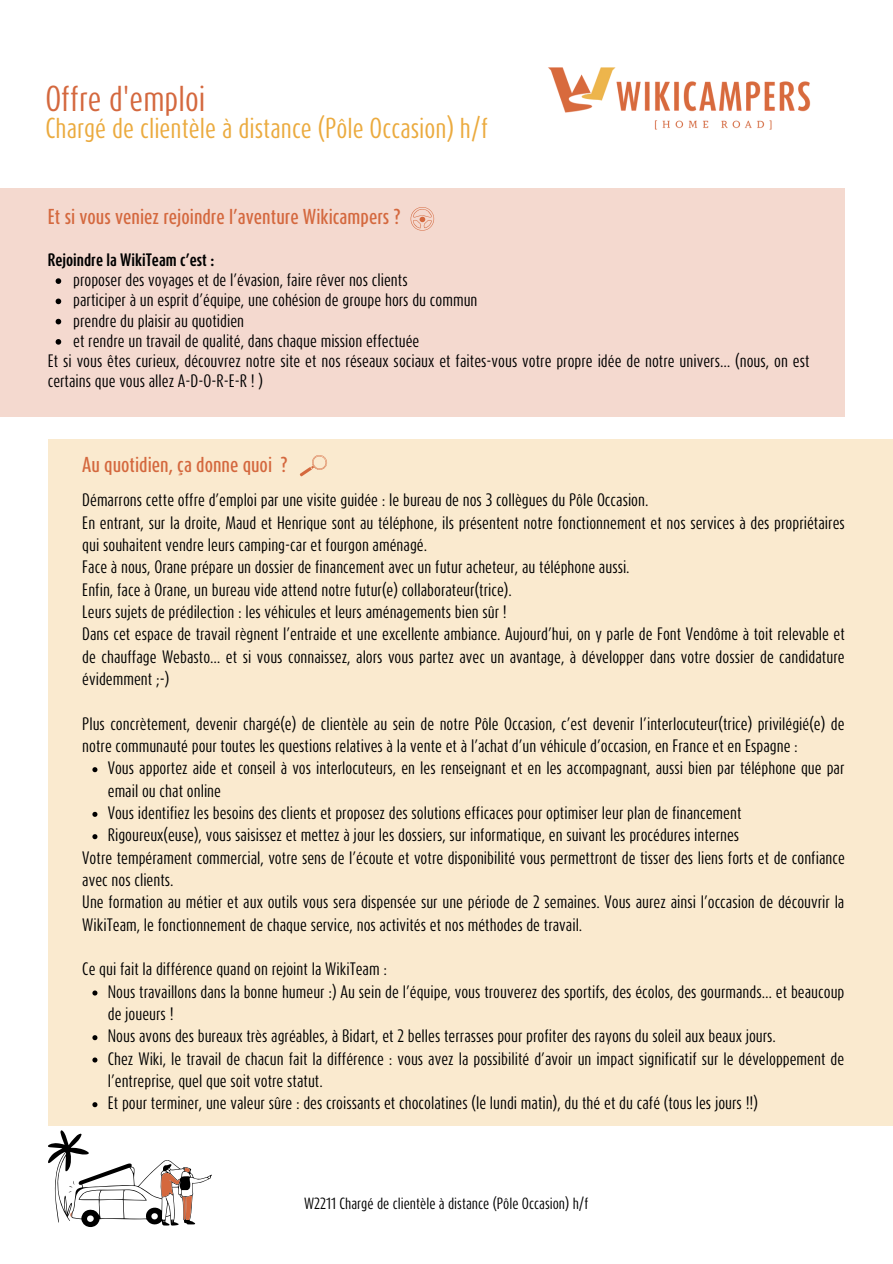
<style>
.page{position:relative;width:893px;height:1264px;background:#fff}
.page>*{position:absolute;margin:0;border:0;box-sizing:border-box;transform-origin:0 0}
.t1{font:30px "Dax Compact Pro";color:#d4683e}
.t2{font:24px "Dax Compact Pro";color:#ebaa3e}
.t3{font:500 18px "Dax Compact Pro";color:#d4683e}
.t4{font:15px/22.4px "Dax Compact Pro";color:#000}
.t5{font:700 15px "Dax Compact Pro";color:#000}
.t6{font:13.5px "Dax Compact Pro";color:#000}
</style>
<div class="page">
<img style="left:548px;top:67px;width:263px;height:63px">
<div style="left:0;top:188px;width:844px;height:229px;background:#f4d9cf"></div>
<div style="left:48px;top:439px;width:844px;height:686px;background:#faeacf"></div>
<svg style="left:56px;top:278px;width:5px;height:6px"></svg>
<svg style="left:56px;top:298px;width:5px;height:6px"></svg>
<svg style="left:56px;top:319px;width:5px;height:5px"></svg>
<svg style="left:56px;top:339px;width:5px;height:5px"></svg>
<svg style="left:92px;top:767px;width:5px;height:5px"></svg>
<svg style="left:92px;top:811px;width:5px;height:5px"></svg>
<svg style="left:92px;top:834px;width:5px;height:5px"></svg>
<svg style="left:92px;top:990px;width:5px;height:5px"></svg>
<svg style="left:92px;top:1035px;width:5px;height:5px"></svg>
<svg style="left:92px;top:1057px;width:5px;height:5px"></svg>
<svg style="left:92px;top:1102px;width:5px;height:5px"></svg>
<svg style="left:48px;top:1130px;width:164px;height:96px"></svg>
<svg style="left:300px;top:455px;width:27px;height:21px"></svg>
<svg style="left:410px;top:207px;width:24px;height:24px"></svg>
<h1 class="t1" style="left:45px;top:79px;width:161px">Offre d'emploi</h1>
<h2 class="t2" style="left:45px;top:112px;width:444px">Chargé de clientèle à distance (Pôle Occasion) h/f</h2>
<p class="t3" style="left:48px;top:205px;width:354px">Et si vous veniez rejoindre l’aventure Wikicampers ?</p>
<p class="t5" style="left:48px;top:250px;width:168px">Rejoindre la WikiTeam c’est :</p>
<p class="t4" style="left:73px;top:270px;width:406px;line-height:20.2px">proposer des voyages et de l’évasion, faire rêver nos clients<br>participer à un esprit d’équipe, une cohésion de groupe hors du commun prendre du plaisir au quotidien<br>et rendre un travail de qualité, dans chaque mission effectuée</p>
<p class="t4" style="left:48px;top:350px;width:763px;line-height:20.2px">Et si vous êtes curieux, découvrez notre site et nos réseaux sociaux et faites-vous votre propre idée de notre univers… (nous, on est certains que vous allez A-D-O-R-E-R ! )</p>
<p class="t3" style="left:82px;top:452px;width:207px">Au quotidien, ça donne quoi ?</p>
<p class="t4" style="left:82px;top:489px;width:764px">Démarrons cette offre d’emploi par une visite guidée : le bureau de nos 3 collègues du Pôle Occasion.<br>En entrant, sur la droite, Maud et Henrique sont au téléphone, ils présentent notre fonctionnement et nos services à des propriétaires qui souhaitent vendre leurs camping-car et fourgon aménagé.<br>Face à nous, Orane prépare un dossier de financement avec un futur acheteur, au téléphone aussi.<br>Enfin, face à Orane, un bureau vide attend notre futur(e) collaborateur(trice).<br>Leurs sujets de prédilection : les véhicules et leurs aménagements bien sûr !<br>Dans cet espace de travail règnent l’entraide et une excellente ambiance. Aujourd’hui, on y parle de Font Vendôme à toit relevable et de chauffage Webasto… et si vous connaissez, alors vous partez avec un avantage, à développer dans votre dossier de candidature évidemment ;-)</p>
<p class="t4" style="left:82px;top:712px;width:763px">Plus concrètement, devenir chargé(e) de clientèle au sein de notre Pôle Occasion, c’est devenir l’interlocuteur(trice) privilégié(e) de notre communauté pour toutes les questions relatives à la vente et à l’achat d’un véhicule d’occasion, en France et en Espagne :</p>
<p class="t4" style="left:108px;top:756px;width:738px">Vous apportez aide et conseil à vos interlocuteurs, en les renseignant et en les accompagnant, aussi bien par téléphone que par email ou chat online<br>Vous identifiez les besoins des clients et proposez des solutions efficaces pour optimiser leur plan de financement<br>Rigoureux(euse), vous saisissez et mettez à jour les dossiers, sur informatique, en suivant les procédures internes</p>
<p class="t4" style="left:82px;top:846px;width:764px">Votre tempérament commercial, votre sens de l’écoute et votre disponibilité vous permettront de tisser des liens forts et de confiance avec nos clients.<br>Une formation au métier et aux outils vous sera dispensée sur une période de 2 semaines. Vous aurez ainsi l’occasion de découvrir la WikiTeam, le fonctionnement de chaque service, nos activités et nos méthodes de travail.</p>
<p class="t4" style="left:82px;top:957px;width:306px">Ce qui fait la différence quand on rejoint la WikiTeam :</p>
<p class="t4" style="left:108px;top:980px;width:738px">Nous travaillons dans la bonne humeur :) Au sein de l’équipe, vous trouverez des sportifs, des écolos, des gourmands… et beaucoup de joueurs !<br>Nous avons des bureaux très agréables, à Bidart, et 2 belles terrasses pour profiter des rayons du soleil aux beaux jours.<br>Chez Wiki, le travail de chacun fait la différence : vous avez la possibilité d’avoir un impact significatif sur le développement de l’entreprise, quel que soit votre statut.<br>Et pour terminer, une valeur sûre : des croissants et chocolatines (le lundi matin), du thé et du café (tous les jours !!)</p>
<p class="t6" style="left:304px;top:1194px;width:286px">W2211 Chargé de clientèle à distance (Pôle Occasion) h/f</p>
</div>
